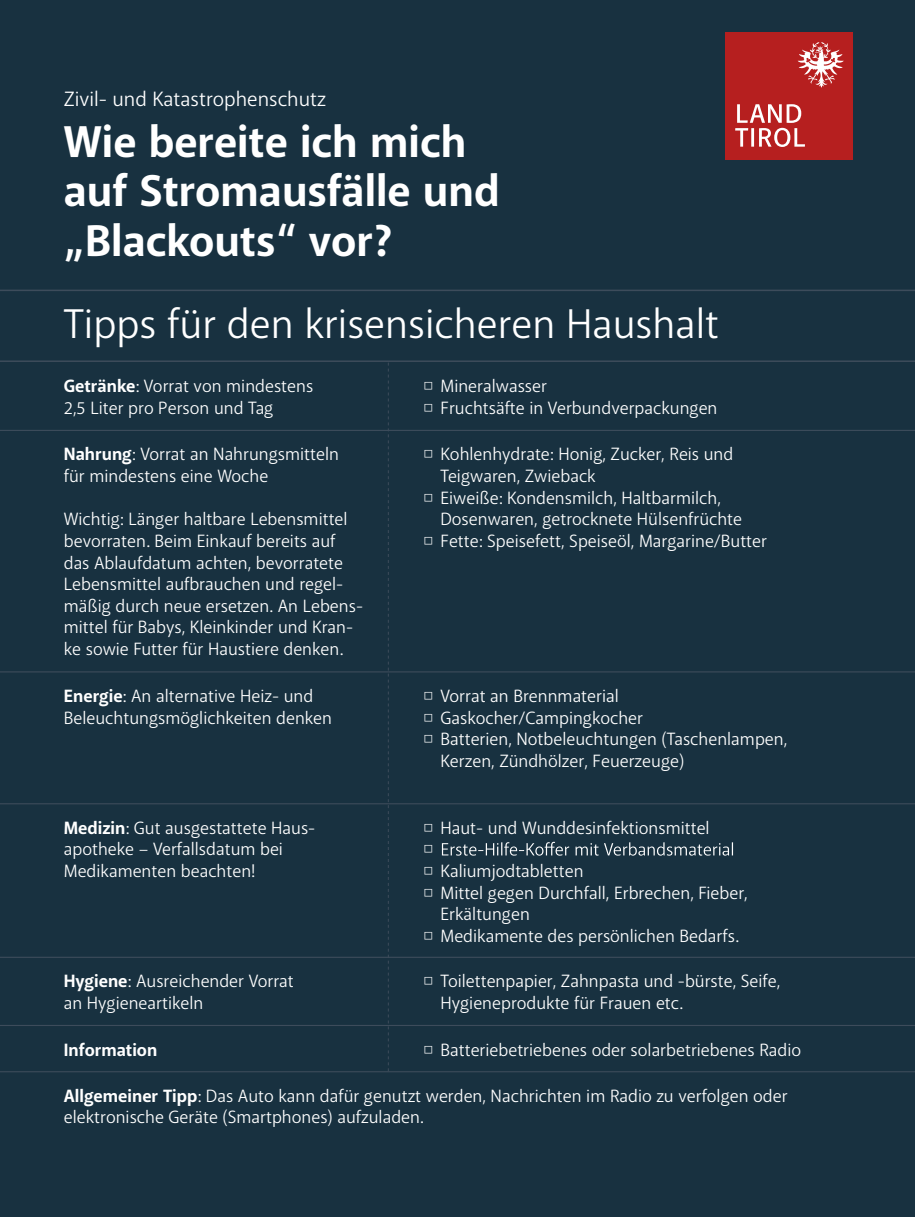
<style>
.page{position:relative;width:915px;height:1217px;background:#fff}
.page>*{position:absolute;margin:0;border:0;box-sizing:border-box;transform-origin:0 0}
.t1{font:700 45px/49.5px "Akagi Pro";color:#fff}
.t2{font:42px "Akagi Pro";color:#fff}
.t3{font:21px "Akagi Pro";color:#fff}
.t4{font:18px/21.6px "Akagi Pro";color:#fff}
.t5{font:700 18px "Akagi Pro";color:#fff}
.s1{font-weight:700}
</style>
<div class="page">
<div style="left:0;top:0;width:914px;height:1216px;background:#183140"></div>
<hr style="left:0;top:430px;width:914px;height:1px;background:#3d4c5b">
<hr style="left:0;top:360px;width:914px;height:2px;background:#3d4c5b">
<hr style="left:0;top:289px;width:914px;height:2px;background:#3d4c5b">
<svg style="left:388px;top:362px;width:1px;height:708px"></svg>
<hr style="left:0;top:671px;width:914px;height:1px;background:#3d4c5b">
<hr style="left:0;top:803px;width:914px;height:1px;background:#3d4c5b">
<hr style="left:0;top:956px;width:914px;height:1px;background:#3d4c5b">
<hr style="left:0;top:1024px;width:914px;height:1px;background:#3d4c5b">
<hr style="left:0;top:1070px;width:914px;height:1px;background:#3d4c5b">
<svg style="left:442px;top:841px;width:290px;height:14px"></svg>
<div style="left:724px;top:32px;width:128px;height:128px;background:#b61f1f"></div>
<svg style="left:797px;top:42px;width:46px;height:46px"></svg>
<svg style="left:735px;top:104px;width:69px;height:43px"></svg>
<p class="t3" style="left:64px;top:86px;width:264px">Zivil- und Katastrophenschutz</p>
<h1 class="t1" style="left:64px;top:118px;width:437px">Wie bereite ich mich auf Stromausfälle und „Blackouts“ vor?</h1>
<h2 class="t2" style="left:64px;top:298px;width:656px">Tipps für den krisensicheren Haushalt</h2>
<p class="t4" style="left:64px;top:375px;width:251px"><span class="s1">Getränke</span>: Vorrat von mindestens<br>2,5 Liter pro Person und Tag</p>
<p class="t4" style="left:64px;top:443px;width:276px"><span class="s1">Nahrung</span>: Vorrat an Nahrungsmitteln für mindestens eine Woche</p>
<p class="t4" style="left:64px;top:508px;width:300px">Wichtig: Länger haltbare Lebensmittel bevorraten. Beim Einkauf bereits auf das Ablaufdatum achten, bevorratete Lebensmittel aufbrauchen und regel&shy;mäßig durch neue ersetzen. An Lebens&shy;mittel für Babys, Kleinkinder und Kran&shy;ke sowie Futter für Haustiere denken.</p>
<p class="t4" style="left:423px;top:375px;width:125px">□ Mineralwasser</p>
<p class="t4" style="left:423px;top:397px;width:295px">□ Fruchtsäfte in Verbundverpackungen</p>
<p class="t4" style="left:440px;top:443px;width:294px;text-indent:-17px">□ Kohlenhydrate: Honig, Zucker, Reis und<br>Teigwaren, Zwieback</p>
<p class="t4" style="left:440px;top:487px;width:303px;text-indent:-17px">□ Eiweiße: Kondensmilch, Haltbarmilch,<br>Dosenwaren, getrocknete Hülsenfrüchte</p>
<p class="t4" style="left:423px;top:530px;width:345px">□ Fette: Speisefett, Speiseöl, Margarine/Butter</p>
<p class="t4" style="left:64px;top:685px;width:270px"><span class="s1">Energie</span>: An alternative Heiz- und<br>Beleuchtungsmöglichkeiten denken</p>
<p class="t4" style="left:64px;top:817px;width:253px"><span class="s1">Medizin</span>: Gut ausgestattete Haus&shy;apotheke – Verfallsdatum bei<br>Medikamenten beachten!</p>
<p class="t4" style="left:64px;top:970px;width:231px"><span class="s1">Hygiene</span>: Ausreichender Vorrat an Hygieneartikeln</p>
<p class="t5" style="left:64px;top:1038px;width:95px">Information</p>
<p class="t4" style="left:423px;top:685px;width:197px">□ Vorrat an Brennmaterial</p>
<p class="t4" style="left:423px;top:706px;width:221px">□ Gaskocher/Campingkocher</p>
<p class="t4" style="left:440px;top:728px;width:348px;text-indent:-17px">□ Batterien, Notbeleuchtungen (Taschenlampen,<br>Kerzen, Zündhölzer, Feuerzeuge)</p>
<p class="t4" style="left:423px;top:817px;width:287px">□ Haut- und Wunddesinfektionsmittel □</p>
<p class="t4" style="left:423px;top:860px;width:161px">□ Kaliumjodtabletten</p>
<p class="t4" style="left:440px;top:881px;width:309px;text-indent:-17px">□ Mittel gegen Durchfall, Erbrechen, Fieber,<br>Erkältungen</p>
<p class="t4" style="left:423px;top:925px;width:317px">□ Medikamente des persönlichen Bedarfs.</p>
<p class="t4" style="left:440px;top:970px;width:341px;text-indent:-17px">□ Toilettenpapier, Zahnpasta und -bürste, Seife,<br>Hygieneprodukte für Frauen etc.</p>
<p class="t4" style="left:423px;top:1038px;width:379px">□ Batteriebetriebenes oder solarbetriebenes Radio</p>
<p class="t4" style="left:64px;top:1084px;width:725px"><span class="s1">Allgemeiner Tipp</span>: Das Auto kann dafür genutzt werden, Nachrichten im Radio zu verfolgen oder elektronische Geräte (Smartphones) aufzuladen.</p>
</div>
